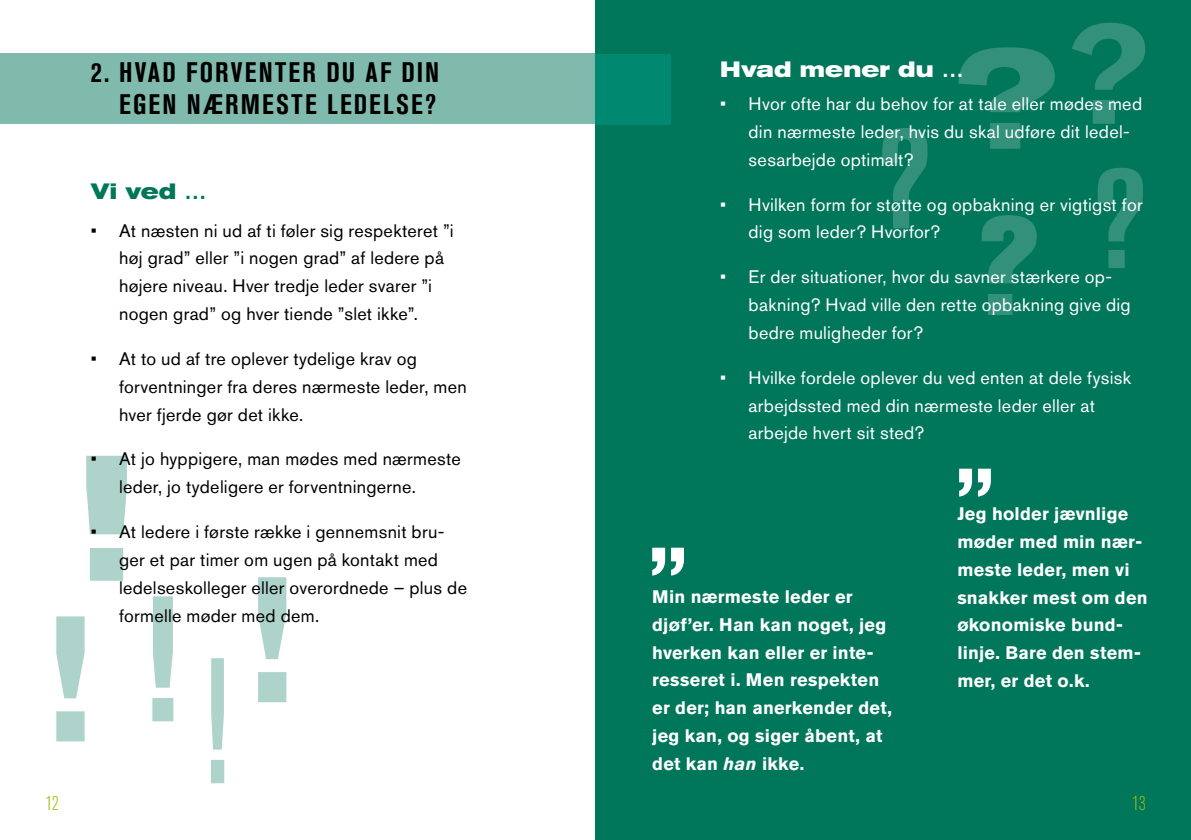
<style>
.page{position:relative;width:1191px;height:840px;background:#fff}
.page>*{position:absolute;margin:0;border:0;box-sizing:border-box;transform-origin:0 0}
.t1{font:700 condensed 28px/32px "Akzidenz Grotesk BE";letter-spacing:.08em;color:#000;text-align:right}
.t2{font:700 expanded 22px "Akzidenz Grotesk BE";letter-spacing:.005em;color:#fff}
.t3{font:700 expanded 22px "Akzidenz Grotesk BE";color:#00765b}
.t4{font:300 condensed 20px "Akzidenz Grotesk BE";color:#97bf0d}
.t5{font:18px/27.8px "Akzidenz Grotesk BE";letter-spacing:.015em;color:#000}
.t6{font:18px/27.8px "Akzidenz Grotesk BE";letter-spacing:.015em;color:#fff}
.t7{font:700 18px/27.8px "Akzidenz Grotesk BE";letter-spacing:.015em;color:#fff}
.s1{font-style:italic}
</style>
<div class="page">
<div style="left:595px;top:0;width:596px;height:839px;background:#00765b"></div>
<svg style="left:0;top:53px;width:1055px;height:71px;fill:#80baad"></svg>
<div style="left:595px;top:54px;width:76px;height:71px;background:#008970"></div>
<svg style="left:86px;top:455px;width:41px;height:125px"></svg>
<svg style="left:258px;top:577px;width:28px;height:124px"></svg>
<svg style="left:152px;top:596px;width:21px;height:125px;background:#bbdad2"></svg>
<svg style="left:211px;top:658px;width:13px;height:124px;background:#b9d9d1"></svg>
<svg style="left:56px;top:616px;width:29px;height:125px"></svg>
<svg style="left:1097px;top:168px;width:46px;height:100px"></svg>
<svg style="left:981px;top:215px;width:55px;height:100px"></svg>
<svg style="left:958px;top:47px;width:96px;height:102px"></svg>
<svg style="left:882px;top:128px;width:45px;height:100px"></svg>
<svg style="left:1072px;top:23px;width:73px;height:101px"></svg>
<svg style="left:652px;top:547px;width:32px;height:28px"></svg>
<svg style="left:959px;top:468px;width:32px;height:28px"></svg>
<h1 class="t1" style="left:91px;top:56px;width:350px">2. HVAD FORVENTER DU AF DIN<br>EGEN NÆRMESTE LEDELSE?</h1>
<p class="t3" style="left:91px;top:178px;width:117px">Vi ved …</p>
<p class="t5" style="left:119px;top:216px;width:336px;text-indent:-28px">• At næsten ni ud af ti føler sig respekteret ”i høj grad” eller ”i nogen grad” af ledere på højere niveau. Hver tredje leder svarer ”i nogen grad” og hver tiende ”slet ikke”.</p>
<p class="t5" style="left:119px;top:344px;width:349px;text-indent:-28px">• At to ud af tre oplever tydelige krav og forventninger fra deres nærmeste leder, men hver fjerde gør det ikke.</p>
<p class="t5" style="left:119px;top:445px;width:343px;text-indent:-28px">• At jo hyppigere, man mødes med nærmeste leder, jo tydeligere er forventningerne.</p>
<p class="t5" style="left:119px;top:517px;width:349px;text-indent:-28px">• At ledere i første række i gennemsnit bru&shy;ger et par timer om ugen på kontakt med ledelseskolleger eller overordnede – plus de formelle møder med dem.</p>
<p class="t2" style="left:720px;top:56px;width:245px">Hvad mener du …</p>
<p class="t6" style="left:748px;top:90px;width:395px;text-indent:-28px">• Hvor ofte har du behov for at tale eller mødes med din nærmeste leder, hvis du skal udføre dit ledel&shy;sesarbejde optimalt?</p>
<p class="t6" style="left:748px;top:190px;width:395px;text-indent:-28px">• Hvilken form for støtte og opbakning er vigtigst for dig som leder? Hvorfor?</p>
<p class="t6" style="left:748px;top:263px;width:383px;text-indent:-28px">• Er der situationer, hvor du savner stærkere op&shy;bakning? Hvad ville den rette opbakning give dig bedre muligheder for?</p>
<p class="t6" style="left:748px;top:363px;width:384px;text-indent:-28px">• Hvilke fordele oplever du ved enten at dele fysisk arbejdssted med din nærmeste leder eller at arbejde hvert sit sted?</p>
<p class="t7" style="left:652px;top:582px;width:241px">Min nærmeste leder er djøf’er. Han kan noget, jeg hverken kan eller er inte&shy;resseret i. Men respekten er der; han anerkender det, jeg kan, og siger åbent, at det kan <span class="s1">han</span> ikke.</p>
<p class="t7" style="left:957px;top:499px;width:192px">Jeg holder jævnlige møder med min nær&shy;meste leder, men vi snakker mest om den økonomiske bund&shy;linje. Bare den stem&shy;mer, er det o.k.</p>
<p class="t4" style="left:45px;top:791px;width:15px">12</p>
<p class="t4" style="left:1132px;top:791px;width:15px">13</p>
</div>
